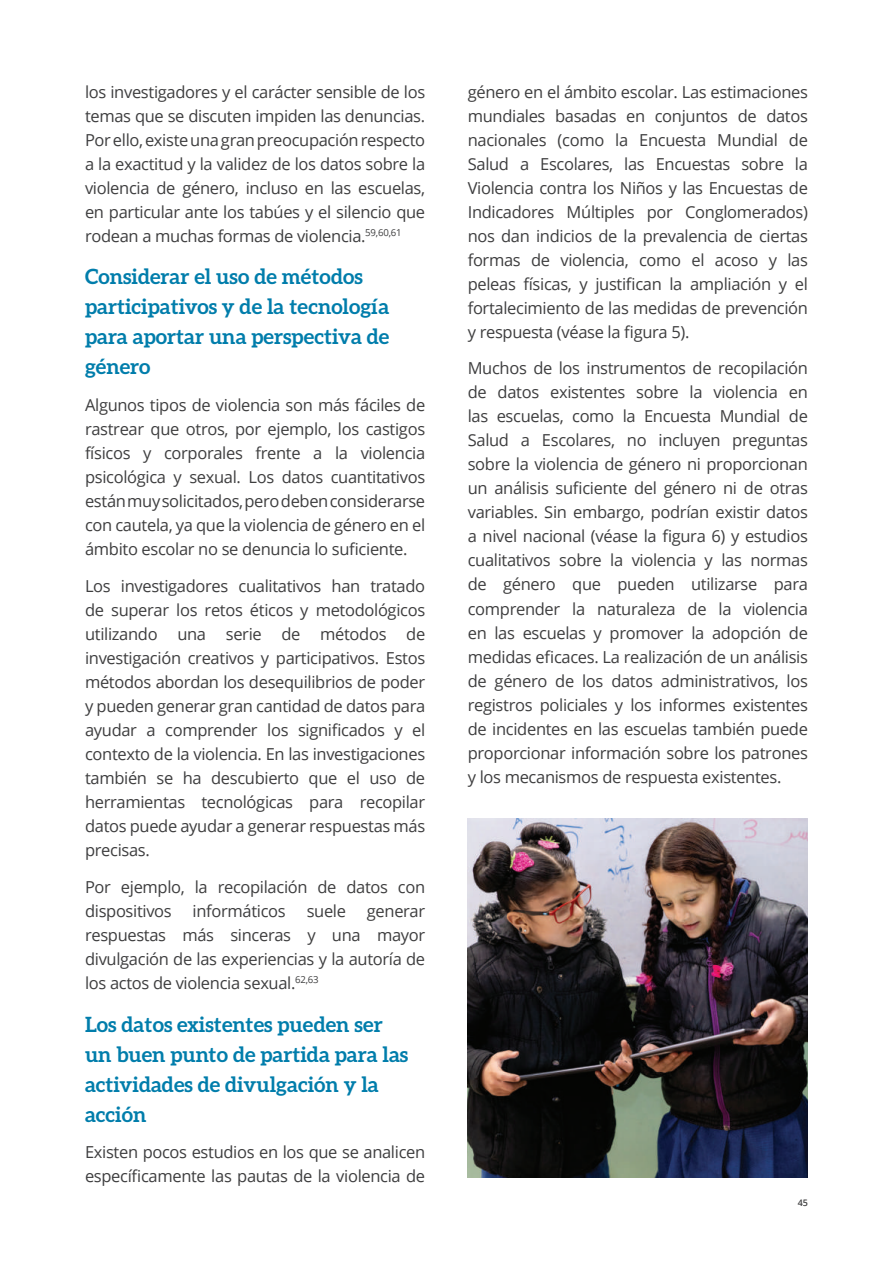
<style>
.page{position:relative;width:893px;height:1263px;background:#fff}
.page>*{position:absolute;margin:0;border:0;box-sizing:border-box;transform-origin:0 0}
.t1{font:700 21px/30px "Aleo";color:#007dab}
.t2{font:16.5px/24px "Open Sans";letter-spacing:-.02em;color:#3e3e3f;text-align:justify}
.t3{font:600 9px "Open Sans";color:#3e3e3f}
</style>
<div class="page">
<img style="left:468px;top:819px;width:340px;height:359px">
<p class="t2" style="left:85px;top:79px;width:342px">los investigadores y el carácter sensible de los temas que se discuten impiden las denuncias.<br>Por ello, existe una gran preocupación respecto a la exactitud y la validez de los datos sobre la violencia de género, incluso en las escuelas, en particular ante los tabúes y el silencio que rodean a muchas formas de violencia.<sup>59,60,61</sup></p>
<p class="t1" style="left:85px;top:261px;width:306px">Considerar el uso de métodos participativos y de la tecnología para aportar una perspectiva de género</p>
<p class="t2" style="left:85px;top:393px;width:342px">Algunos tipos de violencia son más fáciles de rastrear que otros, por ejemplo, los castigos físicos y corporales frente a la violencia psicológica y sexual. Los datos cuantitativos están muy solicitados, pero deben considerarse con cautela, ya que la violencia de género en el ámbito escolar no se denuncia lo suficiente.</p>
<p class="t2" style="left:85px;top:574px;width:342px">Los investigadores cualitativos han tratado de superar los retos éticos y metodológicos utilizando una serie de métodos de investigación creativos y participativos. Estos métodos abordan los desequilibrios de poder y pueden generar gran cantidad de datos para ayudar a comprender los significados y el contexto de la violencia. En las investigaciones también se ha descubierto que el uso de herramientas tecnológicas para recopilar datos puede ayudar a generar respuestas más precisas.</p>
<p class="t2" style="left:85px;top:874px;width:342px">Por ejemplo, la recopilación de datos con dispositivos</p>
<p class="t2" style="left:193px;top:898px;width:95px">informáticos</p>
<p class="t2" style="left:307px;top:898px;width:41px">suele</p>
<p class="t2" style="left:85px;top:898px;width:342px;text-indent:282px">generar respuestas más sinceras y una mayor divulgación de las experiencias y la autoría de los actos de violencia sexual.<sup>62,63</sup></p>
<p class="t1" style="left:85px;top:1008px;width:325px">Los datos existentes pueden ser un buen punto de partida para las actividades de divulgación y la acción</p>
<p class="t2" style="left:85px;top:1140px;width:342px">Existen pocos estudios en los que se analicen específicamente las pautas de la violencia de</p>
<p class="t2" style="left:468px;top:79px;width:342px">género en el ámbito escolar. Las estimaciones mundiales basadas en conjuntos de datos nacionales (como la Encuesta Mundial de Salud a Escolares, las Encuestas sobre la Violencia contra los Niños y las Encuestas de Indicadores Múltiples por Conglomerados) nos dan indicios de la prevalencia de ciertas formas de violencia, como el acoso y las peleas físicas, y justifican la ampliación y el fortalecimiento de las medidas de prevención y respuesta (véase la figura 5).</p>
<p class="t2" style="left:468px;top:356px;width:342px">Muchos de los instrumentos de recopilación de datos existentes sobre la violencia en las escuelas, como la Encuesta Mundial de Salud a Escolares, no incluyen preguntas sobre la violencia de género ni proporcionan un análisis suficiente del género ni de otras variables. Sin embargo, podrían existir datos a nivel nacional (véase la figura 6) y estudios cualitativos sobre la violencia y las normas de género que pueden utilizarse para comprender la naturaleza de la violencia en las escuelas y promover la adopción de medidas eficaces. La realización de un análisis de género de los datos administrativos, los registros policiales y los informes existentes de incidentes en las escuelas también puede proporcionar información sobre los patrones y los mecanismos de respuesta existentes.</p>
<p class="t3" style="left:798px;top:1197px;width:12px">45</p>
</div>
